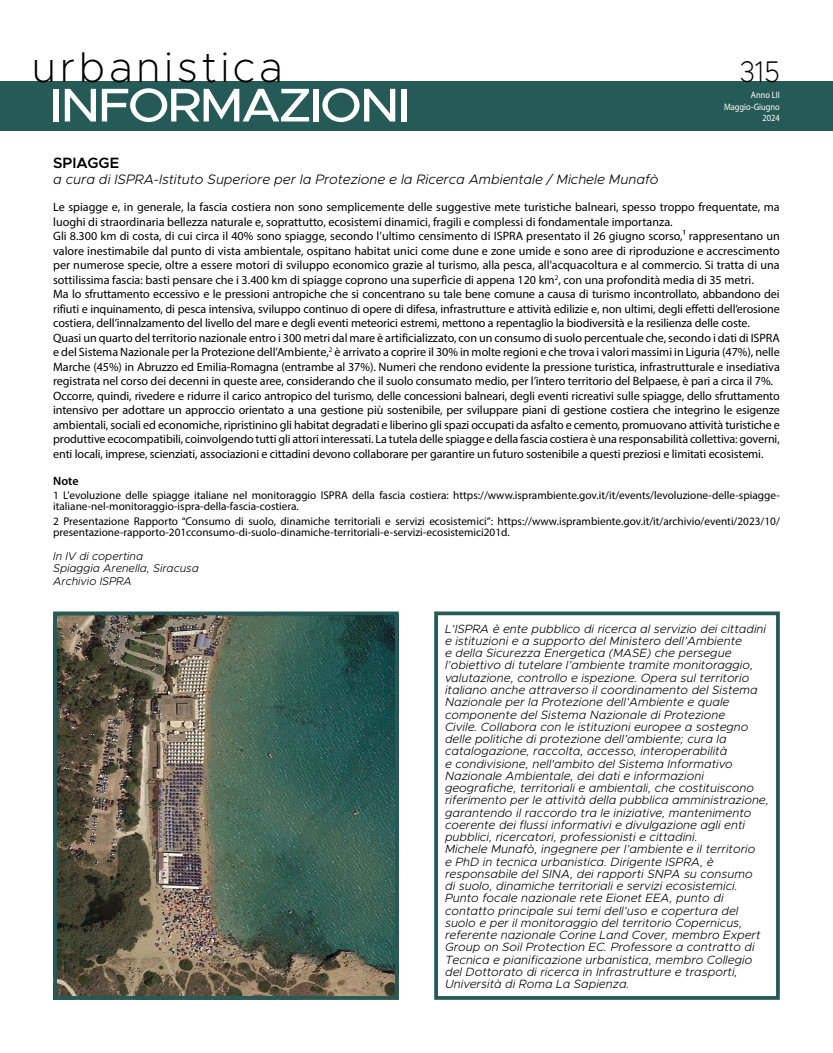
<style>
.page{position:relative;width:833px;height:1053px;background:#fff}
.page>*{position:absolute;margin:0;border:0;box-sizing:border-box;transform-origin:0 0}
.t1{font:500 47.5px "Metropolis";letter-spacing:-.05em;color:#fff;scale:1.1 1}
.t2{font:200 42.5px "Metropolis";letter-spacing:.09em;color:#000}
.t3{font:200 30px "Metropolis";color:#000;scale:.9 1}
.t4{font:600 15px "Metropolis";color:#000}
.t5{font:italic 300 13.75px "Metropolis";color:#000}
.t6{font:12.12px/14.5px "Myriad Pro";letter-spacing:-.01em;color:#000}
.t7{font:600 12.12px "Myriad Pro";color:#000}
.t8{font:italic 300 12px/12.2px "Metropolis";color:#000}
.t9{font:11.25px/11.2px "Myriad Pro";color:#000}
.t10{font:italic 300 11.25px/12.5px "Metropolis";color:#000}
.t11{font:9.38px/11.2px "Myriad Pro";color:#fff;text-align:right;scale:.9 1}
</style>
<div class="page">
<div style="left:0;top:81px;width:833px;height:50px;background:#265a57"></div>
<div style="left:434px;top:611px;width:346px;height:388px;border:4px solid #265a57"></div>
<img style="left:58px;top:616px;width:336px;height:378px">
<div style="left:53px;top:611px;width:346px;height:388px;border:4px solid #265a57"></div>
<h2 class="t2" style="left:32px;top:40px;width:253px">urbanistica</h2>
<h3 class="t3" style="left:739px;top:53px;width:46px">315</h3>
<p class="t11" style="left:724px;top:89px;width:63px">Anno LII<br>Maggio-Giugno<br>2024</p>
<h1 class="t1" style="left:50px;top:75px;width:329px">INFORMAZIONI</h1>
<p class="t4" style="left:53px;top:153px;width:68px">SPIAGGE</p>
<p class="t5" style="left:53px;top:171px;width:607px">a cura di ISPRA-Istituto Superiore per la Protezione e la Ricerca Ambientale / Michele Munafò</p>
<p class="t6" style="left:53px;top:200px;width:728px">Le spiagge e, in generale, la fascia costiera non sono semplicemente delle suggestive mete turistiche balneari, spesso troppo frequentate, ma luoghi di straordinaria bellezza naturale e, soprattutto, ecosistemi dinamici, fragili e complessi di fondamentale importanza.<br>Gli 8.300 km di costa, di cui circa il 40% sono spiagge, secondo l’ultimo censimento di ISPRA presentato il 26 giugno scorso,1 rappresentano un valore inestimabile dal punto di vista ambientale, ospitano habitat unici come dune e zone umide e sono aree di riproduzione e accrescimento per numerose specie, oltre a essere motori di sviluppo economico grazie al turismo, alla pesca, all'acquacoltura e al commercio. Si tratta di una sottilissima fascia: basti pensare che i 3.400 km di spiagge coprono una superficie di appena 120 km<sup>2</sup>, con una profondità media di 35 metri.<br>Ma lo sfruttamento eccessivo e le pressioni antropiche che si concentrano su tale bene comune a causa di turismo incontrollato, abbandono dei rifiuti e inquinamento, di pesca intensiva, sviluppo continuo di opere di difesa, infrastrutture e attività edilizie e, non ultimi, degli effetti dell’erosione costiera, dell’innalzamento del livello del mare e degli eventi meteorici estremi, mettono a repentaglio la biodiversità e la resilienza delle coste.<br>Quasi un quarto del territorio nazionale entro i 300 metri dal mare è artificializzato, con un consumo di suolo percentuale che, secondo i dati di ISPRA e del Sistema Nazionale per la Protezione dell’Ambiente,<sup>2</sup> è arrivato a coprire il 30% in molte regioni e che trova i valori massimi in Liguria (47%), nelle Marche (45%) in Abruzzo ed Emilia-Romagna (entrambe al 37%). Numeri che rendono evidente la pressione turistica, infrastrutturale e insediativa registrata nel corso dei decenni in queste aree, considerando che il suolo consumato medio, per l’intero territorio del Belpaese, è pari a circa il 7%.<br>Occorre, quindi, rivedere e ridurre il carico antropico del turismo, delle concessioni balneari, degli eventi ricreativi sulle spiagge, dello sfruttamento intensivo per adottare un approccio orientato a una gestione più sostenibile, per sviluppare piani di gestione costiera che integrino le esigenze ambientali, sociali ed economiche, ripristinino gli habitat degradati e liberino gli spazi occupati da asfalto e cemento, promuovano attività turistiche e produttive ecocompatibili, coinvolgendo tutti gli attori interessati. La tutela delle spiagge e della fascia costiera è una responsabilità collettiva: governi, enti locali, imprese, scienziati, associazioni e cittadini devono collaborare per garantire un futuro sostenibile a questi preziosi e limitati ecosistemi.</p>
<p class="t7" style="left:53px;top:473px;width:27px">Note</p>
<p class="t9" style="left:53px;top:489px;width:728px">1 L'evoluzione delle spiagge italiane nel monitoraggio ISPRA della fascia costiera: https://www.isprambiente.gov.it/it/events/levoluzione-delle-spiagge&shy;italiane-nel-monitoraggio-ispra-della-fascia-costiera.</p>
<p class="t9" style="left:53px;top:515px;width:728px">2 Presentazione Rapporto “Consumo di suolo, dinamiche territoriali e servizi ecosistemici”: https://www.isprambiente.gov.it/it/archivio/eventi/2023/10/ presentazione-rapporto-201cconsumo-di-suolo-dinamiche-territoriali-e-servizi-ecosistemici201d.</p>
<p class="t10" style="left:53px;top:549px;width:147px">In IV di copertina<br>Spiaggia Arenella, Siracusa<br>Archivio ISPRA</p>
<p class="t8" style="left:445px;top:622px;width:325px">L’ISPRA è ente pubblico di ricerca al servizio dei cittadini e istituzioni e a supporto del Ministero dell’Ambiente<br>e della Sicurezza Energetica (MASE) che persegue l’obiettivo di tutelare l’ambiente tramite monitoraggio, valutazione, controllo e ispezione. Opera sul territorio italiano anche attraverso il coordinamento del Sistema Nazionale per la Protezione dell’Ambiente e quale componente del Sistema Nazionale di Protezione<br>Civile. Collabora con le istituzioni europee a sostegno delle politiche di protezione dell’ambiente; cura la catalogazione, raccolta, accesso, interoperabilità<br>e condivisione, nell'ambito del Sistema Informativo Nazionale Ambientale, dei dati e informazioni geografiche, territoriali e ambientali, che costituiscono riferimento per le attività della pubblica amministrazione, garantendo il raccordo tra le iniziative, mantenimento coerente dei flussi informativi e divulgazione agli enti pubblici, ricercatori, professionisti e cittadini.<br>Michele Munafò, ingegnere per l’ambiente e il territorio<br>e PhD in tecnica urbanistica. Dirigente ISPRA, è responsabile del SINA, dei rapporti SNPA su consumo<br>di suolo, dinamiche territoriali e servizi ecosistemici.<br>Punto focale nazionale rete Eionet EEA, punto di contatto principale sui temi dell’uso e copertura del suolo e per il monitoraggio del territorio Copernicus, referente nazionale Corine Land Cover, membro Expert Group on Soil Protection EC. Professore a contratto di Tecnica e pianificazione urbanistica, membro Collegio del Dottorato di ricerca in Infrastrutture e trasporti, Università di Roma La Sapienza.</p>
</div>
